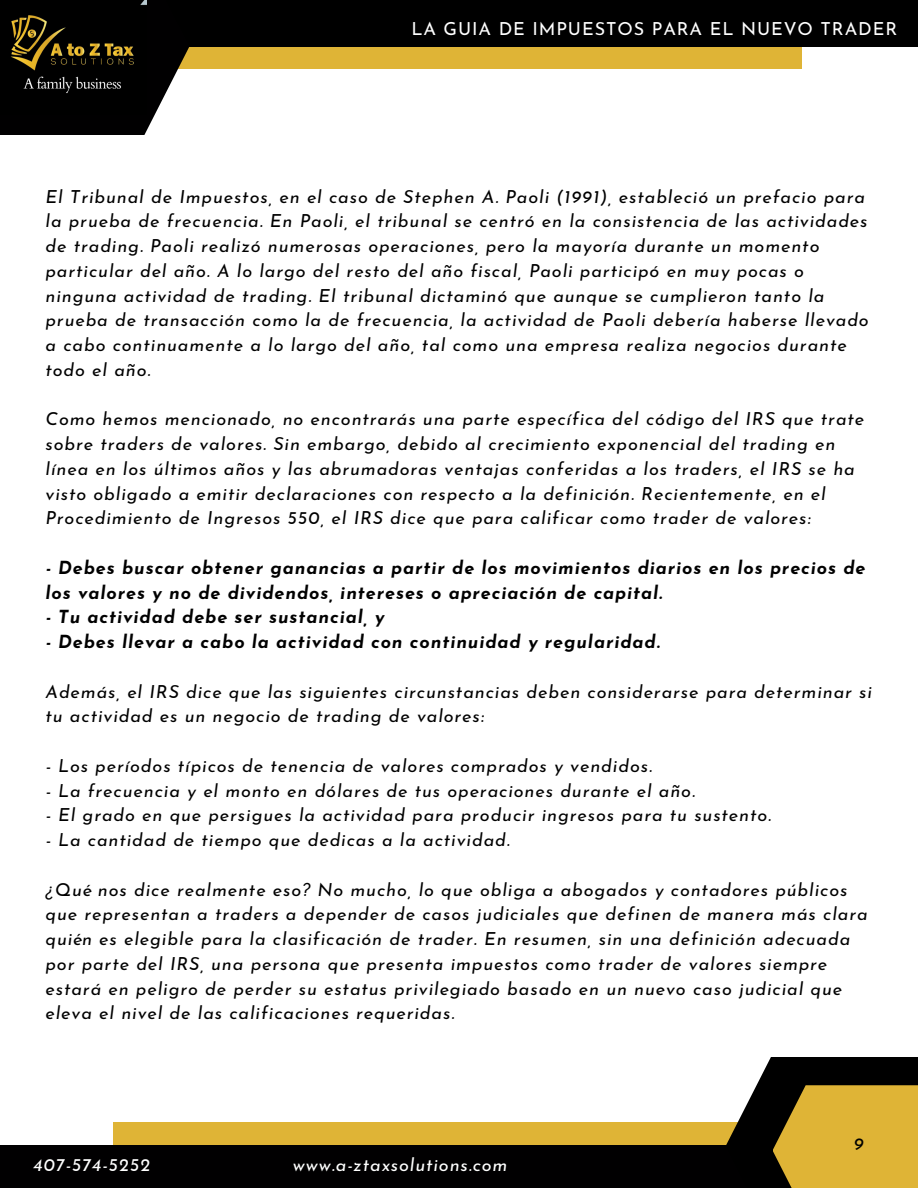
<style>
.page{position:relative;width:918px;height:1188px;background:#fff}
.page>*{position:absolute;margin:0;border:0;box-sizing:border-box;transform-origin:0 0}
.t1{font:italic 18px/24.8px "Josefin Sans";letter-spacing:.05em;color:#000}
.t2{font:italic 700 18px/24.8px "Josefin Sans";letter-spacing:.05em;color:#000}
.t3{font:italic 18px "Josefin Sans";letter-spacing:.05em;color:#fff}
.t4{font:18px "Josefin Sans";letter-spacing:.05em;color:#fff}
</style>
<div class="page">
<div style="left:0;top:0;width:802px;height:69px;background:#dfb436"></div>
<div style="left:114px;top:1123px;width:803px;height:65px;background:#dfb436"></div>
<div style="left:32px;top:0;width:886px;height:46px;background:#000"></div>
<div style="left:0;top:1146px;width:884px;height:42px;background:#010001"></div>
<svg style="left:0;top:0;width:190px;height:135px;fill:#010001"></svg>
<svg style="left:726px;top:1057px;width:192px;height:89px;fill:#000"></svg>
<div style="left:773px;top:1085px;width:145px;height:103px;background:#dfb436"></div>
<img style="left:0;top:0;width:146px;height:114px">
<p class="t4" style="left:411px;top:22px;width:487px">LA GUIA DE IMPUESTOS PARA EL NUEVO TRADER</p>
<p class="t1" style="left:46px;top:186px;width:825px">El Tribunal de Impuestos, en el caso de Stephen A. Paoli (1991), estableció un prefacio para la prueba de frecuencia. En Paoli, el tribunal se centró en la consistencia de las actividades de trading. Paoli realizó numerosas operaciones, pero la mayoría durante un momento particular del año. A lo largo del resto del año fiscal, Paoli participó en muy pocas o ninguna actividad de trading. El tribunal dictaminó que aunque se cumplieron tanto la prueba de transacción como la de frecuencia, la actividad de Paoli debería haberse llevado a cabo continuamente a lo largo del año, tal como una empresa realiza negocios durante todo el año.</p>
<p class="t1" style="left:46px;top:408px;width:820px">Como hemos mencionado, no encontrarás una parte específica del código del IRS que trate sobre traders de valores. Sin embargo, debido al crecimiento exponencial del trading en línea en los últimos años y las abrumadoras ventajas conferidas a los traders, el IRS se ha visto obligado a emitir declaraciones con respecto a la definición. Recientemente, en el Procedimiento de Ingresos 550, el IRS dice que para calificar como trader de valores:</p>
<p class="t2" style="left:46px;top:557px;width:821px">- Debes buscar obtener ganancias a partir de los movimientos diarios en los precios de los valores y no de dividendos, intereses o apreciación de capital.</p>
<p class="t2" style="left:46px;top:606px;width:340px">- Tu actividad debe ser sustancial, y</p>
<p class="t2" style="left:46px;top:631px;width:616px">- Debes llevar a cabo la actividad con continuidad y regularidad.</p>
<p class="t1" style="left:46px;top:681px;width:828px">Además, el IRS dice que las siguientes circunstancias deben considerarse para determinar si tu actividad es un negocio de trading de valores:</p>
<p class="t1" style="left:46px;top:755px;width:608px">- Los períodos típicos de tenencia de valores comprados y vendidos.</p>
<p class="t1" style="left:46px;top:780px;width:651px">- La frecuencia y el monto en dólares de tus operaciones durante el año.</p>
<p class="t1" style="left:46px;top:804px;width:727px">- El grado en que persigues la actividad para producir ingresos para tu sustento.</p>
<p class="t1" style="left:46px;top:829px;width:466px">- La cantidad de tiempo que dedicas a la actividad.</p>
<p class="t1" style="left:46px;top:879px;width:824px">¿Qué nos dice realmente eso? No mucho, lo que obliga a abogados y contadores públicos que representan a traders a depender de casos judiciales que definen de manera más clara quién es elegible para la clasificación de trader. En resumen, sin una definición adecuada por parte del IRS, una persona que presenta impuestos como trader de valores siempre estará en peligro de perder su estatus privilegiado basado en un nuevo caso judicial que eleva el nivel de las calificaciones requeridas.</p>
<p class="t3" style="left:33px;top:1158px;width:119px">407-574-5252</p>
<p class="t3" style="left:293px;top:1158px;width:216px">www.a-ztaxsolutions.com</p>
<p class="t1" style="left:854px;top:1133px;width:11px">9</p>
</div>
